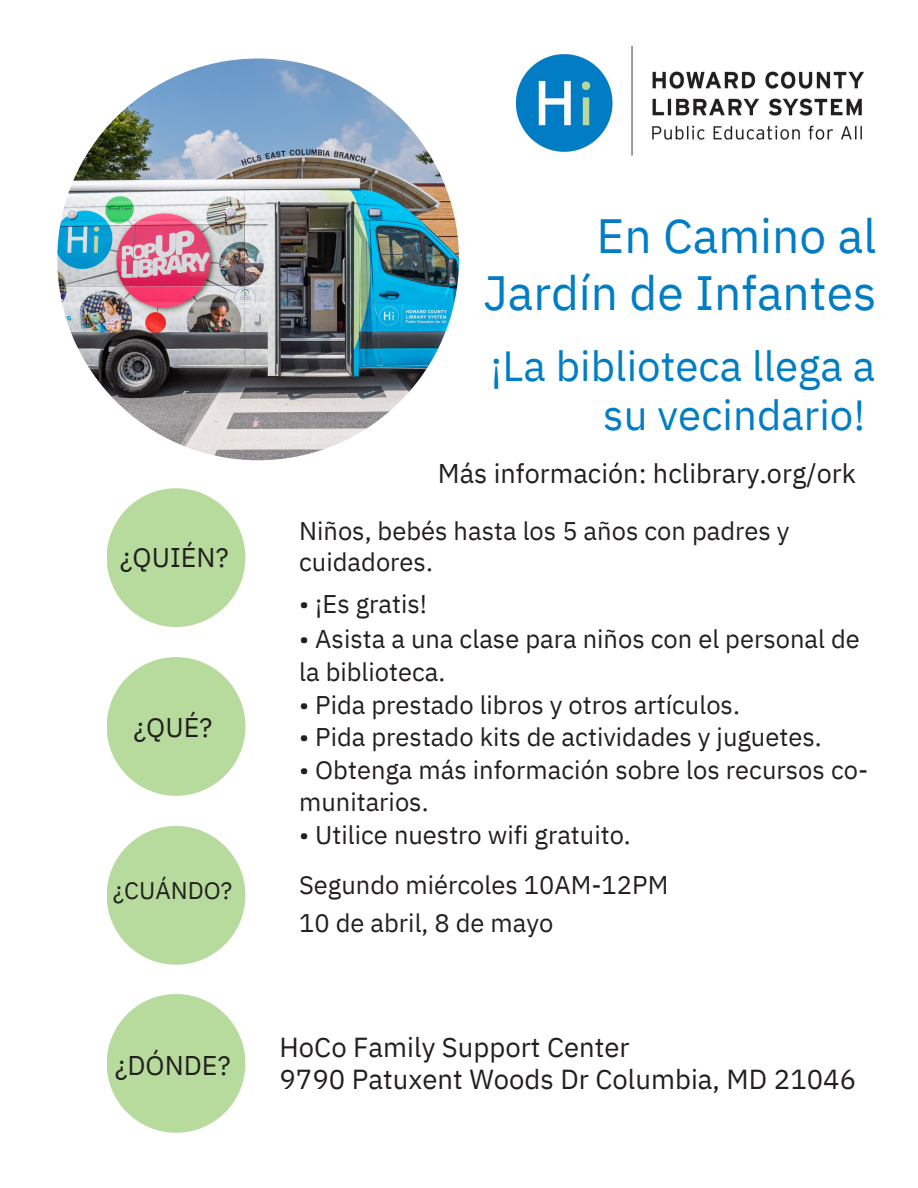
<style>
.page{position:relative;width:918px;height:1188px;background:#fff}
.page>*{position:absolute;margin:0;border:0;box-sizing:border-box;transform-origin:0 0}
.t1{font:48px/57.3px "IBM Plex Sans";color:#007dc5;text-align:right}
.t2{font:42px/49.5px "IBM Plex Sans";color:#007dc5;text-align:right}
.t3{font:27.45px/32.7px "IBM Plex Sans";color:#231f20}
.t4{font:27px "IBM Plex Sans";color:#231f20}
.t5{font:25.5px/32.7px "IBM Plex Sans";color:#231f20}
.t6{font:24px "IBM Plex Sans";color:#231f20}
</style>
<div class="page">
<img style="left:57px;top:58px;width:402px;height:402px;border-radius:50%">
<img style="left:516px;top:46px;width:348px;height:110px">
<div style="left:107px;top:488px;width:138px;height:139px;background:#b7db9c;border-radius:50%"></div>
<div style="left:107px;top:657px;width:138px;height:139px;background:#b7db9c;border-radius:50%"></div>
<div style="left:107px;top:826px;width:138px;height:139px;background:#b7db9c;border-radius:50%"></div>
<div style="left:107px;top:994px;width:138px;height:139px;background:#b7db9c;border-radius:50%"></div>
<h4 class="t4" style="left:120px;top:539px;width:110px">¿QUIÉN?</h4>
<h4 class="t4" style="left:134px;top:709px;width:80px">¿QUÉ?</h4>
<h3 class="t6" style="left:113px;top:875px;width:121px">¿CUÁNDO?</h3>
<h3 class="t4" style="left:115px;top:1048px;width:117px">¿DÓNDE?</h3>
<h1 class="t1" style="left:483px;top:206px;width:395px">En Camino al<br>Jardín de Infantes</h1>
<h2 class="t2" style="left:490px;top:340px;width:386px">¡La biblioteca llega a su vecindario!</h2>
<h4 class="t4" style="left:438px;top:455px;width:420px">Más información: hclibrary.org/ork</h4>
<h3 class="t5" style="left:299px;top:516px;width:492px;line-height:30.3px">Niños, bebés hasta los 5 años con padres y cuidadores.</h3>
<h3 class="t5" style="left:299px;top:587px;width:130px">• ¡Es gratis!</h3>
<h3 class="t5" style="left:299px;top:622px;width:562px">• Asista a una clase para niños con el personal de la biblioteca.</h3>
<h3 class="t5" style="left:299px;top:688px;width:442px">• Pida prestado libros y otros artículos.</h3>
<h3 class="t5" style="left:299px;top:720px;width:524px">• Pida prestado kits de actividades y juguetes.</h3>
<h3 class="t5" style="left:299px;top:753px;width:571px">• Obtenga más información sobre los recursos co&shy;munitarios.</h3>
<h3 class="t5" style="left:299px;top:818px;width:333px">• Utilice nuestro wifi gratuito.</h3>
<p class="t5" style="left:299px;top:865px;width:371px;line-height:38.2px">Segundo miércoles 10AM-12PM<br>10 de abril, 8 de mayo</p>
<h4 class="t3" style="left:279px;top:1030px;width:578px">HoCo Family Support Center<br>9790 Patuxent Woods Dr Columbia, MD 21046</h4>
</div>
